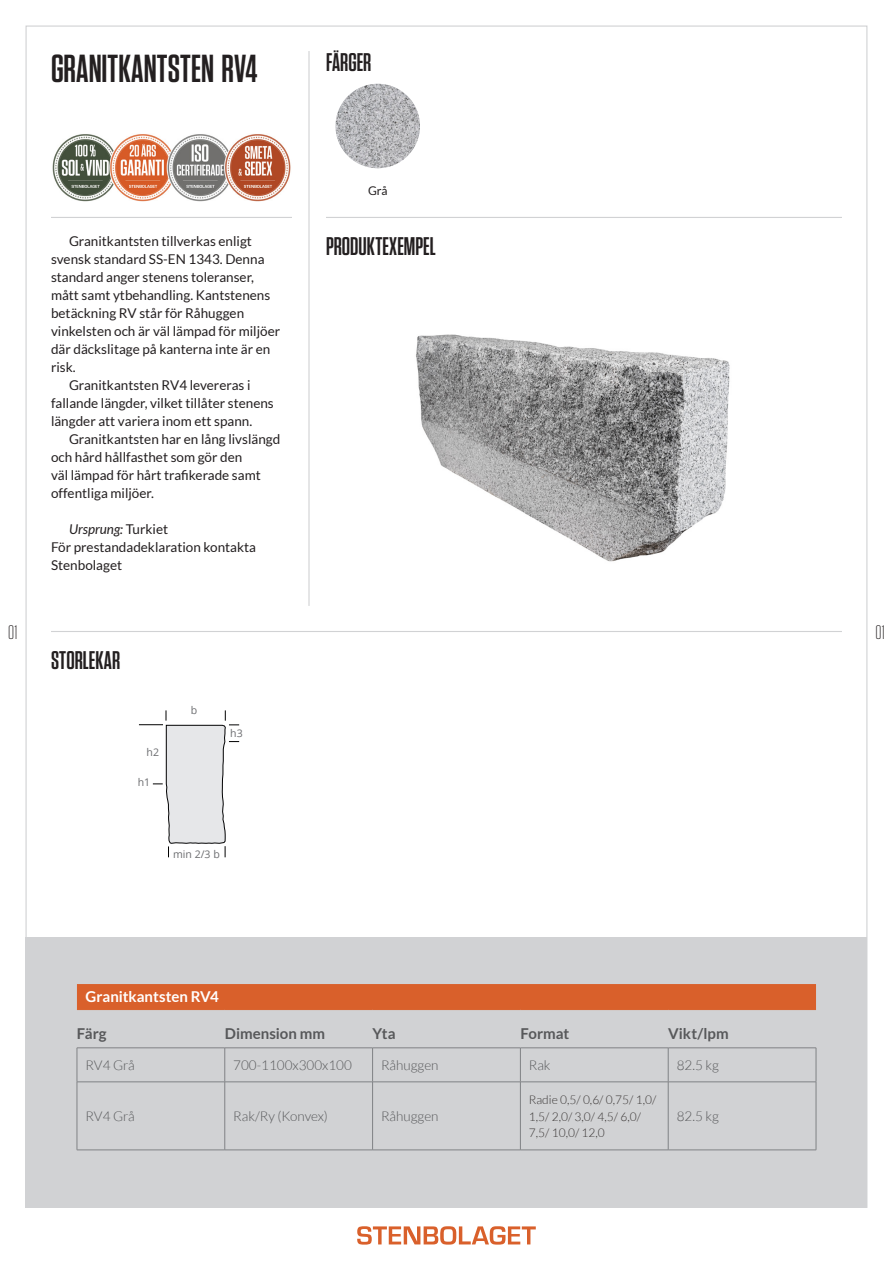
<style>
.page{position:relative;width:893px;height:1263px;background:#fff}
.page>*{position:absolute;margin:0;border:0;box-sizing:border-box;transform-origin:0 0}
.H3_5{font:600 39px "Tungsten Narrow";letter-spacing:.005em;color:#231f20}
.t1{font:600 25.5px "Tungsten Narrow";color:#231f20}
.t2{font:300 19.5px "Tungsten Narrow";color:#231f20}
.Lato-Bold-9-Grå{font:700 15px "Lato";color:#57585a}
.Lato-Bold-10-Vit{font:700 15px "Lato";letter-spacing:-.005em;color:#fff}
.Lato-Reg-9-Svart-IND{font:13.5px/18px "Lato";color:#231f20}
.Lato-Light-9-Grå{font:300 13.5px "Lato";color:#57585a}
.Lato-Reg-9-Svart-IND-2{font:italic 13.5px "Lato";color:#231f20}
.t3{font:300 12px/16.5px "Lato";color:#393534}
.Färg_1{font:12px "Lato";color:#231f20}
.t4{font:10.5px "Open Sans";color:#6c6d70}
.s1{font-style:normal}
</style>
<div class="page">
<svg style="left:357px;top:1226px;width:179px;height:18px"></svg>
<div style="left:26px;top:938px;width:841px;height:270px;background:#d1d2d4"></div>
<hr style="left:51px;top:631px;width:791px;height:1px;background:#d1d2d4">
<hr style="left:326px;top:217px;width:516px;height:1px;background:#d1d2d4">
<hr style="left:51px;top:217px;width:241px;height:1px;background:#d1d2d4">
<hr style="left:308px;top:51px;width:2px;height:555px;background:#d1d2d4">
<img style="left:416px;top:334px;width:314px;height:228px">
<img style="left:335px;top:84px;width:85px;height:84px;border-radius:42px">
<svg style="left:139px;top:710px;width:100px;height:147px"></svg>
<img style="left:52px;top:134px;width:239px;height:67px">
<div style="left:77px;top:984px;width:739px;height:25px;background:#d9602b"></div>
<hr style="left:520px;top:1048px;width:1px;height:34px;background:#808285">
<hr style="left:520px;top:1082px;width:1px;height:68px;background:#808285">
<hr style="left:225px;top:1149px;width:148px;height:1px;background:#808285">
<hr style="left:373px;top:1149px;width:147px;height:1px;background:#808285">
<hr style="left:520px;top:1149px;width:148px;height:1px;background:#808285">
<hr style="left:668px;top:1149px;width:148px;height:1px;background:#808285">
<hr style="left:77px;top:1149px;width:148px;height:1px;background:#808285">
<hr style="left:668px;top:1048px;width:1px;height:34px;background:#808285">
<hr style="left:668px;top:1082px;width:1px;height:68px;background:#808285">
<hr style="left:77px;top:1047px;width:148px;height:1px;background:#808285">
<hr style="left:77px;top:1048px;width:1px;height:34px;background:#808285">
<hr style="left:372px;top:1048px;width:1px;height:34px;background:#808285">
<hr style="left:77px;top:1081px;width:148px;height:1px;background:#808285">
<hr style="left:77px;top:1082px;width:1px;height:68px;background:#808285">
<hr style="left:372px;top:1082px;width:1px;height:68px;background:#808285">
<hr style="left:225px;top:1047px;width:148px;height:1px;background:#808285">
<hr style="left:225px;top:1048px;width:1px;height:34px;background:#808285">
<hr style="left:373px;top:1047px;width:147px;height:1px;background:#808285">
<hr style="left:520px;top:1047px;width:148px;height:1px;background:#808285">
<hr style="left:668px;top:1047px;width:148px;height:1px;background:#808285">
<hr style="left:816px;top:1048px;width:1px;height:34px;background:#808285">
<hr style="left:225px;top:1081px;width:148px;height:1px;background:#808285">
<hr style="left:225px;top:1082px;width:1px;height:68px;background:#808285">
<hr style="left:373px;top:1081px;width:147px;height:1px;background:#808285">
<hr style="left:520px;top:1081px;width:148px;height:1px;background:#808285">
<hr style="left:668px;top:1081px;width:148px;height:1px;background:#808285">
<hr style="left:816px;top:1082px;width:1px;height:68px;background:#808285">
<hr style="left:77px;top:1009px;width:148px;height:1px;background:#d9602b">
<hr style="left:225px;top:1009px;width:148px;height:1px;background:#d9602b">
<hr style="left:373px;top:1009px;width:147px;height:1px;background:#d9602b">
<hr style="left:520px;top:1009px;width:148px;height:1px;background:#d9602b">
<hr style="left:668px;top:1009px;width:148px;height:1px;background:#d9602b">
<p class="H3_5" style="left:51px;top:49px;width:208px">GRANITKANTSTEN RV4</p>
<p class="Lato-Reg-9-Svart-IND" style="left:51px;top:232px;width:231px;text-indent:18px">Granitkantsten tillverkas enligt svensk standard SS-EN 1343. Denna standard anger stenens toleranser, mått samt ytbehandling. Kantstenens betäckning RV står för Råhuggen vinkelsten och är väl lämpad för miljöer där däckslitage på kanterna inte är en risk.</p>
<p class="Lato-Reg-9-Svart-IND" style="left:51px;top:376px;width:224px;text-indent:18px">Granitkantsten RV4 levereras i fallande längder, vilket tillåter stenens längder att variera inom ett spann.</p>
<p class="Lato-Reg-9-Svart-IND" style="left:51px;top:430px;width:231px;text-indent:18px">Granitkantsten har en lång livslängd och hård hållfasthet som gör den<br>väl lämpad för hårt trafikerade samt offentliga miljöer.</p>
<p class="Lato-Reg-9-Svart-IND-2" style="left:69px;top:521px;width:101px">Ursprung: <span class="s1">Turkiet</span></p>
<p class="Lato-Reg-9-Svart-IND" style="left:51px;top:538px;width:206px">För prestandadeklaration kontakta<br>Stenbolaget</p>
<h2 class="t1" style="left:326px;top:50px;width:47px">FÄRGER</h2>
<p class="Färg_1" style="left:368px;top:184px;width:21px">Grå</p>
<h2 class="t1" style="left:326px;top:234px;width:111px">PRODUKTEXEMPEL</h2>
<h3 class="t2" style="left:8px;top:623px;width:11px">01</h3>
<h3 class="t2" style="left:875px;top:623px;width:11px">01</h3>
<h2 class="t1" style="left:51px;top:647px;width:71px">STORLEKAR</h2>
<p class="t4" style="left:147px;top:745px;width:14px">h2</p>
<p class="t4" style="left:138px;top:775px;width:14px">h1</p>
<p class="t4" style="left:191px;top:703px;width:8px">b</p>
<p class="t4" style="left:230px;top:726px;width:14px">h3</p>
<p class="t4" style="left:173px;top:847px;width:48px">min 2/3 b</p>
<p class="Lato-Bold-10-Vit" style="left:85px;top:988px;width:135px">Granitkantsten RV4</p>
<p class="Lato-Bold-9-Grå" style="left:77px;top:1025px;width:31px">Färg</p>
<p class="Lato-Bold-9-Grå" style="left:225px;top:1025px;width:102px">Dimension mm</p>
<p class="Lato-Bold-9-Grå" style="left:373px;top:1025px;width:25px">Yta</p>
<p class="Lato-Bold-9-Grå" style="left:520px;top:1025px;width:50px">Format</p>
<p class="Lato-Bold-9-Grå" style="left:668px;top:1025px;width:62px">Vikt/lpm</p>
<p class="Lato-Light-9-Grå" style="left:85px;top:1058px;width:51px">RV4 Grå</p>
<p class="Lato-Light-9-Grå" style="left:233px;top:1058px;width:120px">700-1100x300x100</p>
<p class="Lato-Light-9-Grå" style="left:381px;top:1058px;width:59px">Råhuggen</p>
<p class="Lato-Light-9-Grå" style="left:529px;top:1058px;width:23px">Rak</p>
<p class="Lato-Light-9-Grå" style="left:677px;top:1058px;width:44px">82.5 kg</p>
<p class="Lato-Light-9-Grå" style="left:85px;top:1109px;width:51px">RV4 Grå</p>
<p class="Lato-Light-9-Grå" style="left:233px;top:1109px;width:96px">Rak/Ry (Konvex)</p>
<p class="Lato-Light-9-Grå" style="left:381px;top:1109px;width:59px">Råhuggen</p>
<p class="t3" style="left:529px;top:1092px;width:129px">Radie 0,5/ 0,6/ 0,75/ 1,0/<br>1,5/ 2,0/ 3,0/ 4,5/ 6,0/<br>7,5/ 10,0/ 12,0</p>
<p class="Lato-Light-9-Grå" style="left:677px;top:1109px;width:44px">82.5 kg</p>
</div>
